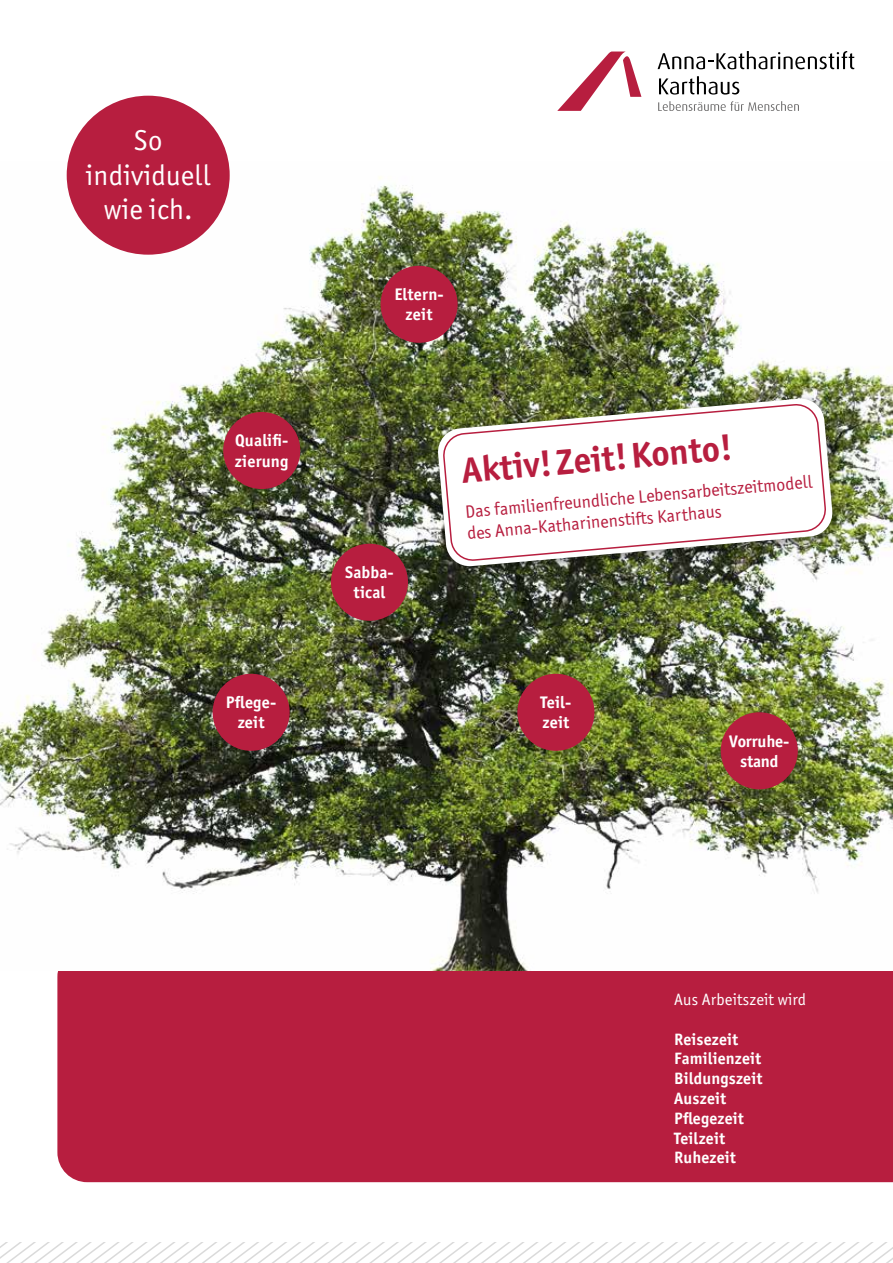
<style>
.page{position:relative;width:893px;height:1263px;background:#fff}
.page>*{position:absolute;margin:0;border:0;box-sizing:border-box;transform-origin:0 0}
.t1{font:700 36px "Officina Sans ITC Pro";color:#b71e3f}
.t2{font:28.8px/34.5px "Officina Sans ITC Pro";letter-spacing:.01em;color:#fff;text-align:center}
.t3{font:18px/21.6px "Officina Sans ITC Pro";color:#b71e3f}
.t4{font:700 16.8px/20.1px "Officina Sans ITC Pro";letter-spacing:.01em;color:#fff;text-align:center}
.t5{font:700 16.8px/20.1px "Officina Sans ITC Pro";letter-spacing:-.01em;color:#fff;text-align:center}
.t6{font:700 16.5px/19.8px "Officina Sans ITC Pro";letter-spacing:.01em;color:#fff}
.t7{font:16.5px "Officina Sans ITC Pro";letter-spacing:.01em;color:#fff}
</style>
<div class="page">
<svg style="left:0;top:1243px;width:893px;height:20px"></svg>
<div style="left:57px;top:971px;width:836px;height:211px;background:#b71e3f"></div>
<img style="left:0;top:162px;width:893px;height:809px">
<div style="left:223px;top:412px;width:77px;height:77px;background:#b71e3f;border-radius:50%"></div>
<div style="left:381px;top:266px;width:77px;height:77px;background:#b71e3f;border-radius:50%"></div>
<div style="left:213px;top:674px;width:77px;height:77px;background:#b71e3f;border-radius:50%"></div>
<div style="left:517px;top:674px;width:77px;height:77px;background:#b71e3f;border-radius:50%"></div>
<div style="left:331px;top:544px;width:77px;height:77px;background:#b71e3f;border-radius:50%"></div>
<div style="left:721px;top:712px;width:77px;height:77px;background:#b71e3f;border-radius:50%"></div>
<div style="left:433px;top:394px;width:410px;height:183px;background:#000;opacity:.4"></div>
<img style="left:437px;top:398px;width:396px;height:169px">
<svg style="left:443px;top:404px;width:383px;height:157px"></svg>
<svg style="left:557px;top:52px;width:84px;height:59px"></svg>
<svg style="left:658px;top:51px;width:196px;height:18px"></svg>
<svg style="left:659px;top:76px;width:80px;height:19px"></svg>
<svg style="left:658px;top:101px;width:141px;height:10px"></svg>
<div style="left:67px;top:96px;width:163px;height:159px;background:#b71e3f;border-radius:50%"></div>
<h2 class="t2" style="left:86px;top:123px;width:127px">So individuell wie ich.</h2>
<p class="t4" style="left:394px;top:284px;width:51px">Eltern&shy;zeit</p>
<p class="t4" style="left:235px;top:430px;width:55px;text-align:left">Qualifi&shy;zierung</p>
<p class="t4" style="left:345px;top:562px;width:50px">Sabba&shy;tical</p>
<h1 class="t1" style="left:460px;top:448px;width:273px;rotate:-5deg">Aktiv!Zeit!Konto!</h1>
<p class="t3" style="left:464px;top:501px;width:350px;rotate:-5deg">Das familienfreundliche Lebensarbeitszeitmodell des Anna-Katharinenstifts Karthaus</p>
<p class="t4" style="left:226px;top:692px;width:52px">Pflege&shy;zeit</p>
<p class="t4" style="left:540px;top:692px;width:32px;text-align:left">Teil&shy;zeit</p>
<p class="t5" style="left:729px;top:731px;width:62px">Vorruhe&shy;stand</p>
<p class="t7" style="left:674px;top:990px;width:133px">Aus Arbeitszeit wird</p>
<p class="t6" style="left:674px;top:1029px;width:90px">Reisezeit<br>Familienzeit<br>Bildungszeit<br>Auszeit<br>Pflegezeit<br>Teilzeit<br>Ruhezeit</p>
</div>
